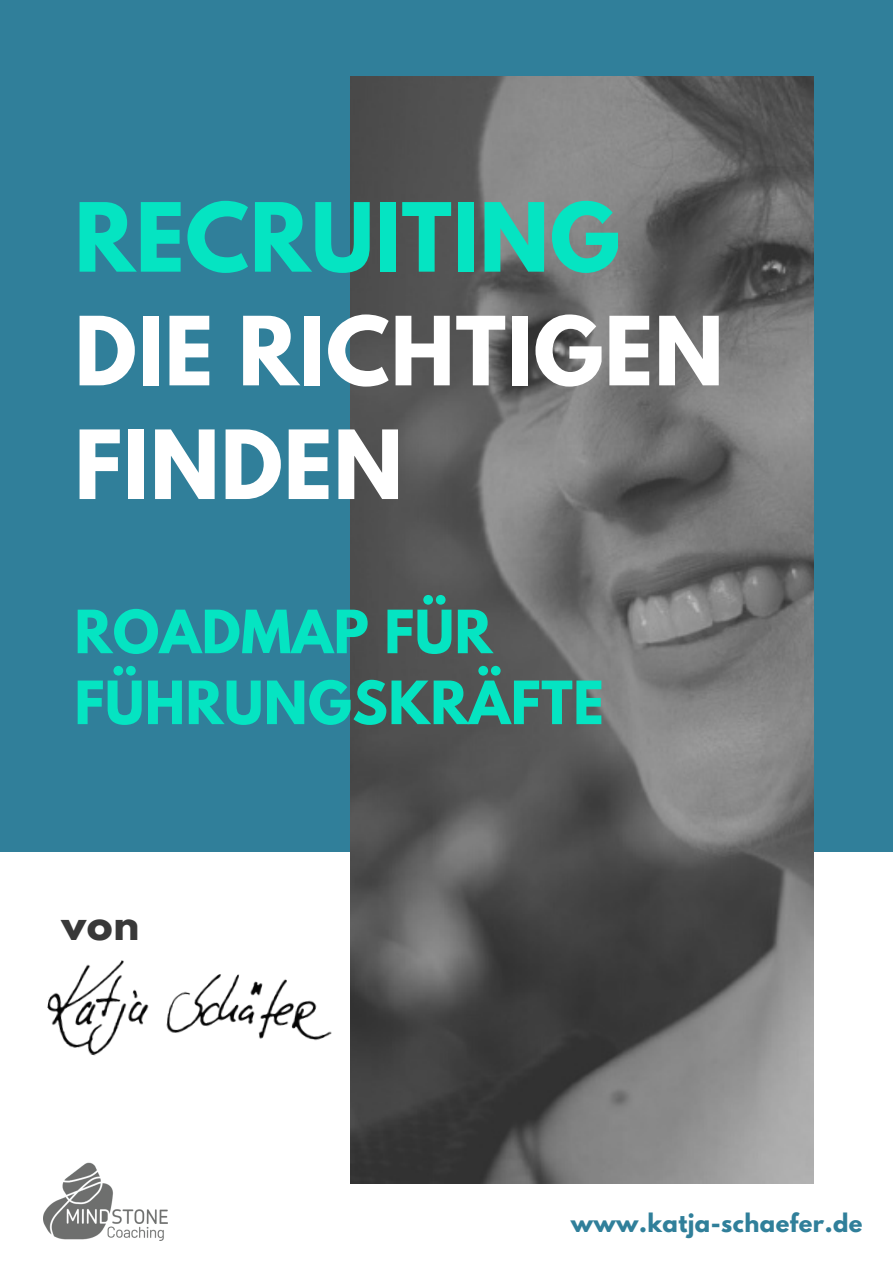
<style>
.page{position:relative;width:893px;height:1264px;background:#fff}
.page>*{position:absolute;margin:0;border:0;box-sizing:border-box;transform-origin:0 0}
.t1{font:700 84.3px/113.7px "League Spartan";letter-spacing:.01em;color:#fff}
.t2{font:700 52.8px/70.8px "League Spartan";letter-spacing:.01em;color:#05e4c2}
.t3{font:700 39.15px "League Spartan";color:#383838}
.t4{font:700 22.65px "League Spartan";letter-spacing:.02em;color:#307f9a}
.s1{color:#05e4c2}
</style>
<div class="page">
<div style="left:0;top:0;width:892px;height:851px;background:#307f9a"></div>
<img style="left:351px;top:77px;width:462px;height:1106px">
<img style="left:47px;top:960px;width:285px;height:96px">
<img style="left:43px;top:1162px;width:124px;height:78px">
<h1 class="t1" style="left:74px;top:192px;width:650px"><span class="s1">RECRUITING<br></span>DIE RICHTIGEN<br>FINDEN</h1>
<h2 class="t2" style="left:74px;top:603px;width:531px">ROADMAP FÜR<br>FÜHRUNGSKRÄFTE</h2>
<p class="t3" style="left:61px;top:904px;width:79px">von</p>
<p class="t4" style="left:570px;top:1211px;width:293px">www.katja-schaefer.de</p>
</div>
